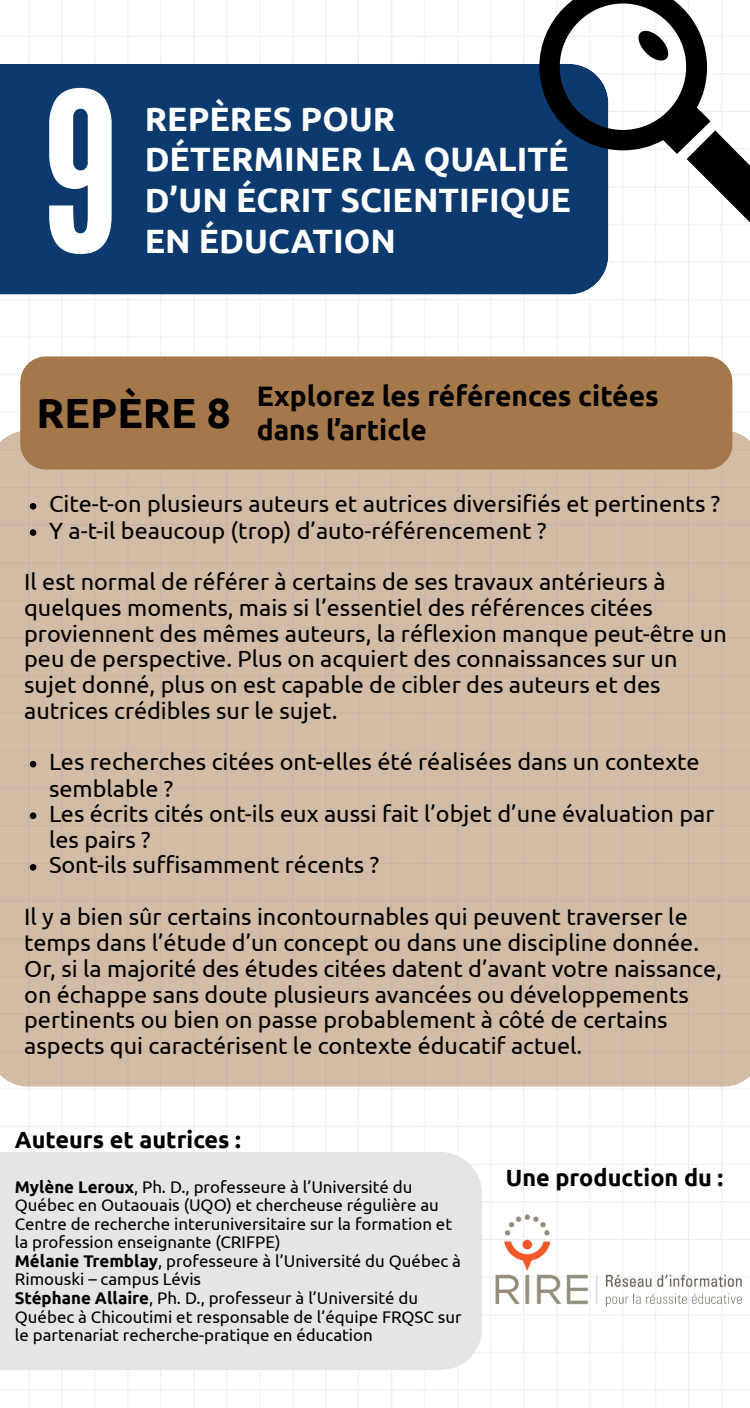
<style>
.page{position:relative;width:750px;height:1408px;background:#fff}
.page>*{position:absolute;margin:0;border:0;box-sizing:border-box;transform-origin:0 0}
.t1{font:221.25px "League Gothic";color:#fff}
.t2{font:700 42.25px "Ubuntu";color:#000}
.t3{font:700 33.75px/40.6px "Ubuntu";color:#fff}
.t4{font:700 28.12px "Ubuntu";color:#000}
.t5{font:23.5px/25.8px "Ubuntu";color:#000}
.t6{font:700 23.5px "Ubuntu";color:#000}
.t7{font:16.88px/18.5px "Ubuntu";color:#000}
.s1{font-weight:700}
</style>
<div class="page">
<div style="left:0;top:431px;width:750px;height:655px;background:#d2bca6"></div>
<div style="left:20px;top:356px;width:713px;height:114px;background:#a5784b;border-radius:26px"></div>
<div style="left:0;top:64px;width:608px;height:230px;background:#0d3a6e"></div>
<img style="left:495px;top:1196px;width:248px;height:129px">
<svg style="left:539px;top:0;width:211px;height:228px"></svg>
<svg style="left:633px;top:25px;width:41px;height:41px"></svg>
<div style="left:0;top:1152px;width:482px;height:218px;background:#e5e5e5"></div>
<svg style="left:30px;top:503px;width:6px;height:6px"></svg>
<svg style="left:30px;top:529px;width:6px;height:7px"></svg>
<svg style="left:30px;top:761px;width:6px;height:6px"></svg>
<svg style="left:30px;top:812px;width:6px;height:7px"></svg>
<svg style="left:30px;top:864px;width:6px;height:6px"></svg>
<p class="t1" style="left:43px;top:47px;width:77px">9</p>
<p class="t3" style="left:145px;top:98px;width:428px">REPÈRES POUR<br>DÉTERMINER LA QUALITÉ<br>D’UN ÉCRIT SCIENTIFIQUE<br>EN ÉDUCATION</p>
<p class="t2" style="left:36px;top:388px;width:196px">REPÈRE 8</p>
<p class="t4" style="left:257px;top:380px;width:404px">Explorez les références citées</p>
<p class="t4" style="left:257px;top:414px;width:172px">dans l’article</p>
<p class="t5" style="left:49px;top:491px;width:673px">Cite-t-on plusieurs auteurs et autrices diversifiés et pertinents ?</p>
<p class="t5" style="left:49px;top:517px;width:499px">Y a-t-il beaucoup (trop) d’auto-référencement ?</p>
<p class="t5" style="left:24px;top:568px;width:704px">Il est normal de référer à certains de ses travaux antérieurs à quelques moments, mais si l’essentiel des références citées proviennent des mêmes auteurs, la réflexion manque peut-être un peu de perspective. Plus on acquiert des connaissances sur un sujet donné, plus on est capable de cibler des auteurs et des autrices crédibles sur le sujet.</p>
<p class="t5" style="left:49px;top:748px;width:652px;line-height:26.2px">Les recherches citées ont-elles été réalisées dans un contexte semblable ?</p>
<p class="t5" style="left:49px;top:800px;width:667px;line-height:26.2px">Les écrits cités ont-ils eux aussi fait l’objet d’une évaluation par les pairs ?</p>
<p class="t5" style="left:49px;top:852px;width:332px">Sont-ils suffisamment récents ?</p>
<p class="t5" style="left:24px;top:903px;width:699px">Il y a bien sûr certains incontournables qui peuvent traverser le temps dans l’étude d’un concept ou dans une discipline donnée.<br>Or, si la majorité des études citées datent d’avant votre naissance, on échappe sans doute plusieurs avancées ou développements pertinents ou bien on passe probablement à côté de certains aspects qui caractérisent le contexte éducatif actuel.</p>
<p class="t6" style="left:15px;top:1126px;width:228px">Auteurs et autrices :</p>
<p class="t7" style="left:15px;top:1177px;width:439px"><span class="s1">Mylène Leroux</span>, Ph. D., professeure à l’Université du Québec en Outaouais (UQO) et chercheuse régulière au Centre de recherche interuniversitaire sur la formation et la profession enseignante (CRIFPE)</p>
<p class="t7" style="left:15px;top:1251px;width:448px"><span class="s1">Mélanie Tremblay</span>, professeure à l’Université du Québec à<br>Rimouski – campus Lévis</p>
<p class="t7" style="left:15px;top:1288px;width:448px"><span class="s1">Stéphane Allaire</span>, Ph. D., professeur à l’Université du<br>Québec à Chicoutimi et responsable de l’équipe FRQSC sur le partenariat recherche-pratique en éducation</p>
<p class="t6" style="left:506px;top:1163px;width:219px">Une production du :</p>
</div>
